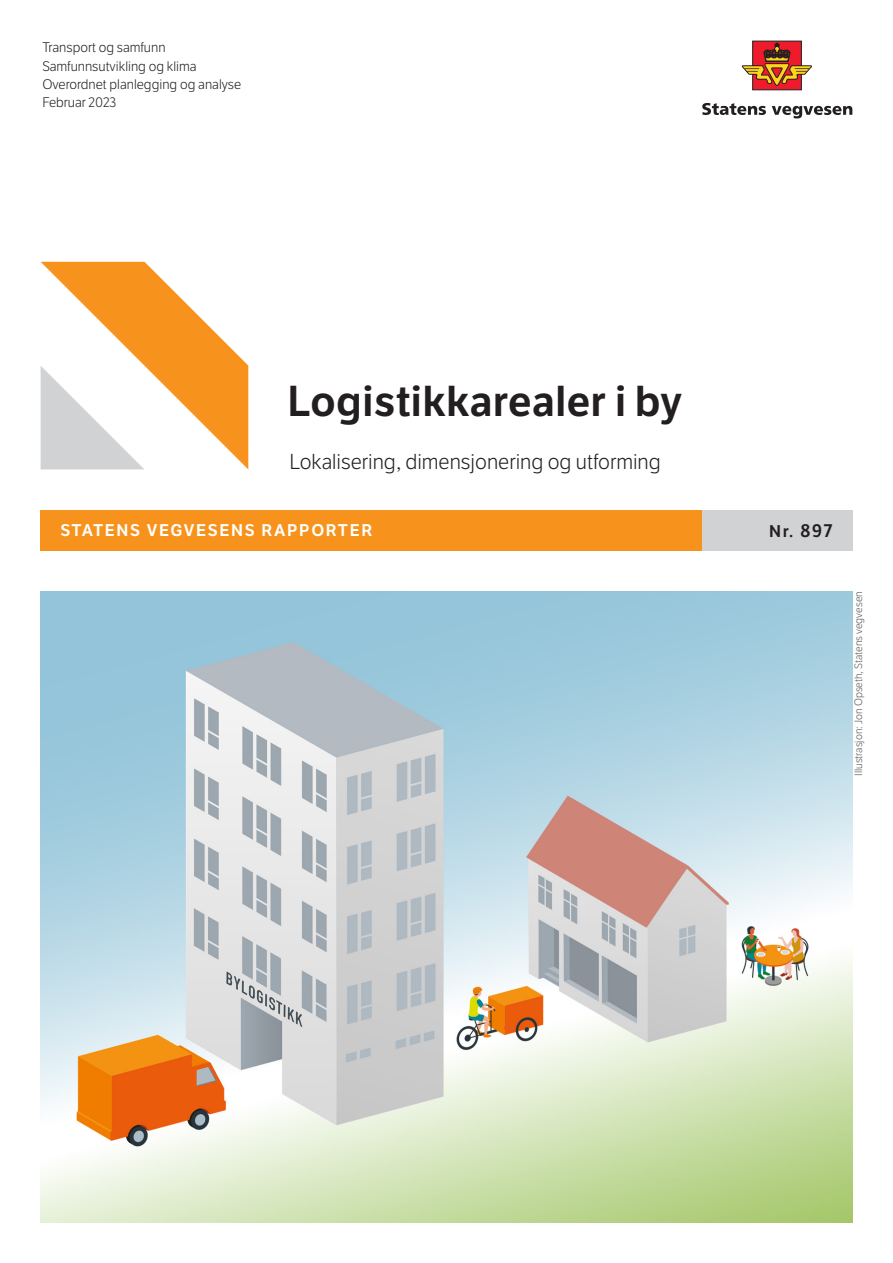
<style>
.page{position:relative;width:893px;height:1263px;background:#fff}
.page>*{position:absolute;margin:0;border:0;box-sizing:border-box;transform-origin:0 0}
.t1{font:42px "LFT Etica SB";color:#231f20}
.t2{font:21px "LFT Etica Lt";color:#231f20}
.t3{font:16.5px "LFT Etica SB";letter-spacing:.1em;color:#fff}
.t4{font:16.5px "LFT Etica SB";color:#231f20}
.t5{font:13.5px "LFT Etica Lt";color:#231f20}
.t6{font:10.5px "LFT Etica Lt";color:#57585a}
.s1{font-size:18px}
</style>
<div class="page">
<div style="left:41px;top:510px;width:667px;height:41px;background:#f7931d"></div>
<svg style="left:41px;top:262px;width:207px;height:207px"></svg>
<svg style="left:702px;top:103px;width:64px;height:12px"></svg>
<svg style="left:772px;top:106px;width:80px;height:12px"></svg>
<div style="left:752px;top:41px;width:50px;height:49px;background:#ee1b2c"></div>
<svg style="left:741px;top:42px;width:71px;height:45px"></svg>
<img style="left:41px;top:591px;width:811px;height:631px">
<div style="left:702px;top:510px;width:150px;height:41px;background:#d1d2d4"></div>
<p class="t5" style="left:42px;top:40px;width:125px">Transport og samfunn</p>
<p class="t5" style="left:42px;top:58px;width:156px">Samfunnsutvikling og klima</p>
<p class="t5" style="left:42px;top:77px;width:200px">Overordnet planlegging og analyse</p>
<p class="t5" style="left:42px;top:95px;width:76px">Februar 2023</p>
<p class="t1" style="left:287px;top:376px;width:397px">Logistikkarealer i by</p>
<p class="t2" style="left:290px;top:450px;width:373px">Lokalisering, dimensjonering og utforming</p>
<p class="t3" style="left:61px;top:521px;width:313px">STATENS VEGVESENS RAPPORTER</p>
<p class="t4" style="left:769px;top:521px;width:65px">Nr. <span class="s1">897</span></p>
<p class="t6" style="left:852px;top:776px;width:186px;rotate:-90deg">Illustrasjon: Jon Opseth, Statens vegvesen</p>
</div>
